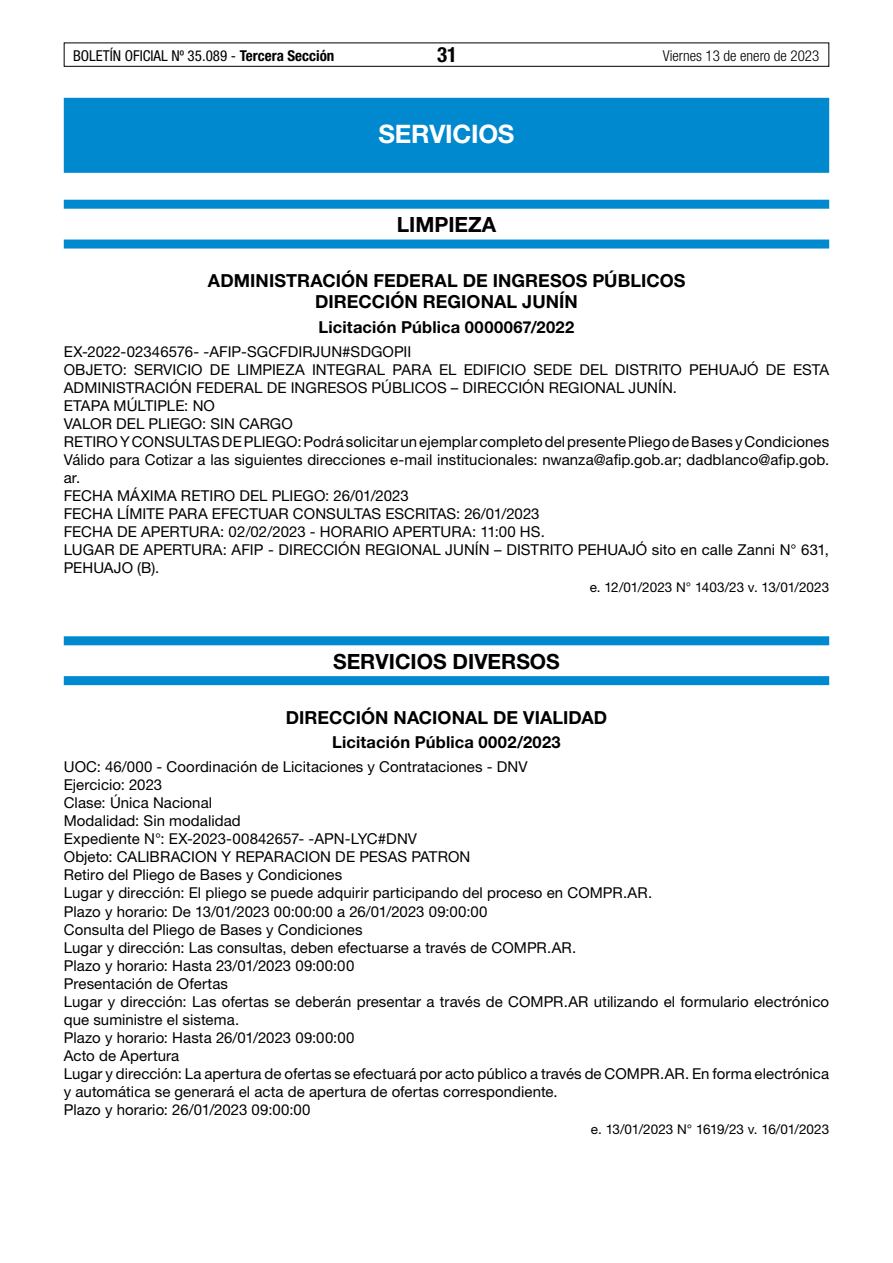
<style>
.page{position:relative;width:893px;height:1263px;background:#fff}
.page>*{position:absolute;margin:0;border:0;box-sizing:border-box;transform-origin:0 0}
.t1{font:700 25.5px "Helvetica Neue LT Std";letter-spacing:-.01em;color:#fff}
.t2{font:700 21px "Helvetica Neue LT Std";color:#000}
.t3{font:700 condensed 21px "Helvetica Neue LT Std";color:#000}
.t4{font:700 18px/21px "Helvetica Neue LT Std";letter-spacing:.005em;color:#000}
.t5{font:700 16.5px "Helvetica Neue LT Std";letter-spacing:.01em;color:#000}
.t6{font:15px/18px "Helvetica Neue LT Std";letter-spacing:.005em;color:#000}
.t7{font:condensed 15px "Helvetica Neue LT Std";color:#000}
.t8{font:300 condensed 15px "Helvetica Neue LT Std";color:#000}
.t9{font:13.5px "Helvetica Neue LT Std";letter-spacing:-.005em;color:#000}
.s1{font-weight:700}
.s2{color:#fff}
</style>
<div class="page">
<div style="left:64px;top:43px;width:765px;height:24px;border:1px solid #000"></div>
<div style="left:64px;top:98px;width:765px;height:75px;background:#0089cf"></div>
<div style="left:64px;top:200px;width:765px;height:9px;background:#0089cf"></div>
<div style="left:64px;top:240px;width:765px;height:9px;background:#0089cf"></div>
<div style="left:64px;top:636px;width:765px;height:9px;background:#0089cf"></div>
<div style="left:64px;top:676px;width:765px;height:9px;background:#0089cf"></div>
<p class="t7" style="left:73px;top:47px;width:263px">BOLETÍN OFICIAL Nº 35.089 - <span class="s1">Tercera Sección</span></p>
<h2 class="t3" style="left:437px;top:42px;width:22px">31</h2>
<p class="t8" style="left:663px;top:47px;width:158px">Viernes 13 de enero de 2023</p>
<h1 class="t1" style="left:378px;top:118px;width:137px">SERVICIOS</h1>
<h2 class="t2" style="left:397px;top:212px;width:101px">LIMPIEZA</h2>
<p class="t4" style="left:315px;top:270px;width:384px;text-indent:-107px">ADMINISTRACIÓN FEDERAL DE INGRESOS PÚBLICOS <span class="s2">-<br></span>DIRECCIÓN REGIONAL JUNÍN</p>
<p class="t5" style="left:319px;top:316px;width:257px">Licitación Pública 0000067/2022</p>
<p class="t6" style="left:64px;top:342px;width:767px">EX-2022-02346576- -AFIP-SGCFDIRJUN#SDGOPII<br>OBJETO: SERVICIO DE LIMPIEZA INTEGRAL PARA EL EDIFICIO SEDE DEL DISTRITO PEHUAJÓ DE ESTA ADMINISTRACIÓN FEDERAL DE INGRESOS PÚBLICOS – DIRECCIÓN REGIONAL JUNÍN.<br>ETAPA MÚLTIPLE: NO<br>VALOR DEL PLIEGO: SIN CARGO<br>RETIRO Y CONSULTAS DE PLIEGO: Podrá solicitar un ejemplar completo del presente Pliego de Bases y Condiciones Válido para Cotizar a las siguientes direcciones e-mail institucionales: nwanza@afip.gob.ar; dadblanco@afip.gob. ar.<br>FECHA MÁXIMA RETIRO DEL PLIEGO: 26/01/2023<br>FECHA LÍMITE PARA EFECTUAR CONSULTAS ESCRITAS: 26/01/2023<br>FECHA DE APERTURA: 02/02/2023 - HORARIO APERTURA: 11:00 HS.<br>LUGAR DE APERTURA: AFIP - DIRECCIÓN REGIONAL JUNÍN – DISTRITO PEHUAJÓ sito en calle Zanni N° 631, PEHUAJO (B).</p>
<p class="t9" style="left:590px;top:579px;width:241px">e. 12/01/2023 N° 1403/23 v. 13/01/2023</p>
<h2 class="t2" style="left:333px;top:648px;width:228px">SERVICIOS DIVERSOS</h2>
<p class="t4" style="left:286px;top:706px;width:323px">DIRECCIÓN NACIONAL DE VIALIDAD</p>
<p class="t5" style="left:332px;top:732px;width:230px">Licitación Pública 0002/2023</p>
<p class="t6" style="left:64px;top:758px;width:767px">UOC: 46/000 - Coordinación de Licitaciones y Contrataciones - DNV<br>Ejercicio: 2023<br>Clase: Única Nacional<br>Modalidad: Sin modalidad<br>Expediente N°: EX-2023-00842657- -APN-LYC#DNV<br>Objeto: CALIBRACION Y REPARACION DE PESAS PATRON<br>Retiro del Pliego de Bases y Condiciones<br>Lugar y dirección: El pliego se puede adquirir participando del proceso en COMPR.AR.<br>Plazo y horario: De 13/01/2023 00:00:00 a 26/01/2023 09:00:00<br>Consulta del Pliego de Bases y Condiciones<br>Lugar y dirección: Las consultas, deben efectuarse a través de COMPR.AR.<br>Plazo y horario: Hasta 23/01/2023 09:00:00<br>Presentación de Ofertas<br>Lugar y dirección: Las ofertas se deberán presentar a través de COMPR.AR utilizando el formulario electrónico que suministre el sistema.<br>Plazo y horario: Hasta 26/01/2023 09:00:00<br>Acto de Apertura<br>Lugar y dirección: La apertura de ofertas se efectuará por acto público a través de COMPR.AR. En forma electrónica y automática se generará el acta de apertura de ofertas correspondiente.<br>Plazo y horario: 26/01/2023 09:00:00</p>
<p class="t9" style="left:591px;top:1121px;width:240px">e. 13/01/2023 N° 1619/23 v. 16/01/2023</p>
</div>
